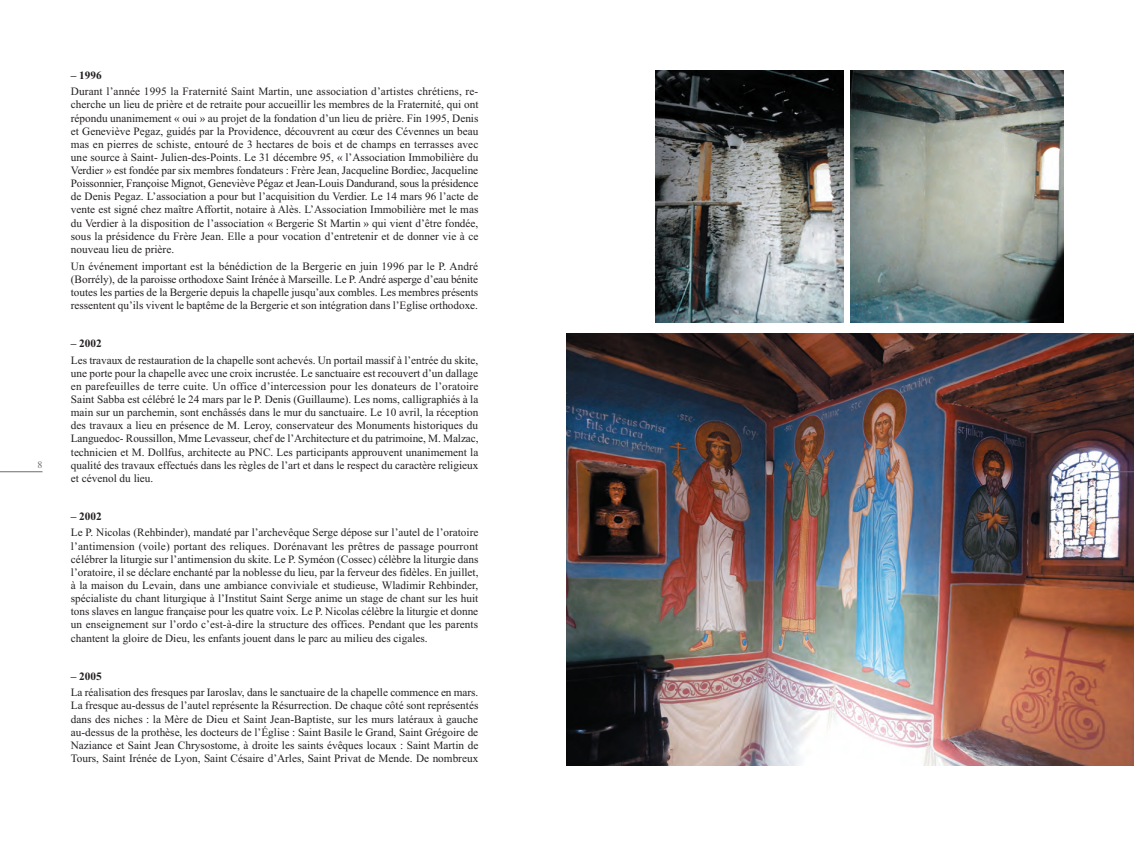
<style>
.page{position:relative;width:1134px;height:851px;background:#fff}
.page>*{position:absolute;margin:0;border:0;box-sizing:border-box;transform-origin:0 0}
.t1{font:11.25px/13.1px "Times New Roman";color:#231f20;text-align:justify}
.t2{font:700 11.25px "Times New Roman";color:#231f20}
.t3{font:10px "Times New Roman";color:#6c6d70}
</style>
<div class="page">
<img style="left:567px;top:333px;width:567px;height:432px">
<hr style="left:1091px;top:471px;width:43px;height:1px;background:#6c6d70">
<hr style="left:0;top:471px;width:43px;height:1px;background:#6c6d70">
<img style="left:656px;top:71px;width:187px;height:251px">
<img style="left:850px;top:71px;width:213px;height:251px">
<p class="t3" style="left:38px;top:458px;width:6px">8</p>
<p class="t2" style="left:71px;top:68px;width:32px">– 1996</p>
<p class="t1" style="left:71px;top:85px;width:409px">Durant l’année 1995 la Fraternité Saint Martin, une association d’artistes chrétiens, re&shy;cherche un lieu de prière et de retraite pour accueillir les membres de la Fraternité, qui ont répondu unanimement « oui » au projet de la fondation d’un lieu de prière. Fin 1995, Denis et Geneviève Pegaz, guidés par la Providence, découvrent au cœur des Cévennes un beau mas en pierres de schiste, entouré de 3 hectares de bois et de champs en terrasses avec une source à Saint- Julien-des-Points. Le 31 décembre 95, « l’Association Immobilière du Verdier » est fondée par six membres fondateurs : Frère Jean, Jacqueline Bordiec, Jacqueline Poissonnier, Françoise Mignot, Geneviève Pégaz et Jean-Louis Dandurand, sous la présidence de Denis Pegaz. L’association a pour but l’acquisition du Verdier. Le 14 mars 96 l’acte de vente est signé chez maître Affortit, notaire à Alès. L’Association Immobilière met le mas du Verdier à la disposition de l’association « Bergerie St Martin » qui vient d’être fondée, sous la présidence du Frère Jean. Elle a pour vocation d’entretenir et de donner vie à ce nouveau lieu de prière.</p>
<p class="t1" style="left:71px;top:259px;width:409px">Un événement important est la bénédiction de la Bergerie en juin 1996 par le P. André (Borrély), de la paroisse orthodoxe Saint Irénée à Marseille. Le P. André asperge d’eau bénite toutes les parties de la Bergerie depuis la chapelle jusqu’aux combles. Les membres présents ressentent qu’ils vivent le baptême de la Bergerie et son intégration dans l’Eglise orthodoxe.</p>
<p class="t2" style="left:71px;top:336px;width:32px">– 2002</p>
<p class="t1" style="left:71px;top:353px;width:409px">Les travaux de restauration de la chapelle sont achevés. Un portail massif à l’entrée du skite, une porte pour la chapelle avec une croix incrustée. Le sanctuaire est recouvert d’un dallage en parefeuilles de terre cuite. Un office d’intercession pour les donateurs de l’oratoire Saint Sabba est célébré le 24 mars par le P. Denis (Guillaume). Les noms, calligraphiés à la main sur un parchemin, sont enchâssés dans le mur du sanctuaire. Le 10 avril, la réception des travaux a lieu en présence de M. Leroy, conservateur des Monuments historiques du Languedoc- roussillon, Mme Levasseur, chef de l’Architecture et du patrimoine, M. Malzac, technicien et M. Dollfus, architecte au PNC. Les participants approuvent unanimement la qualité des travaux effectués dans les règles de l’art et dans le respect du caractère religieux et cévenol du lieu.</p>
<p class="t2" style="left:71px;top:509px;width:32px">– 2002</p>
<p class="t1" style="left:71px;top:526px;width:409px">Le P. Nicolas (rehbinder), mandaté par l’archevêque Serge dépose sur l’autel de l’oratoire l’antimension (voile) portant des reliques. Dorénavant les prêtres de passage pourront célébrer la liturgie sur l’antimension du skite. Le P. Syméon (Cossec) célèbre la liturgie dans l’oratoire, il se déclare enchanté par la noblesse du lieu, par la ferveur des fidèles. En juillet, à la maison du Levain, dans une ambiance conviviale et studieuse, Wladimir rehbinder, spécialiste du chant liturgique à l’Institut Saint Serge anime un stage de chant sur les huit tons slaves en langue française pour les quatre voix. Le P. Nicolas célèbre la liturgie et donne un enseignement sur l’ordo c’est-à-dire la structure des offices. Pendant que les parents chantent la gloire de Dieu, les enfants jouent dans le parc au milieu des cigales.</p>
<p class="t2" style="left:71px;top:669px;width:32px">– 2005</p>
<p class="t1" style="left:71px;top:685px;width:409px">La réalisation des fresques par Iaroslav, dans le sanctuaire de la chapelle commence en mars.<br>La fresque au-dessus de l’autel représente la résurrection. De chaque côté sont représentés dans des niches : la Mère de Dieu et Saint Jean-Baptiste, sur les murs latéraux à gauche au-dessus de la prothèse, les docteurs de l’Église : Saint Basile le Grand, Saint Grégoire de Naziance et Saint Jean Chrysostome, à droite les saints évêques locaux : Saint Martin de Tours, Saint Irénée de Lyon, Saint Césaire d’Arles, Saint Privat de Mende. De nombreux</p>
<p class="t3" style="left:1091px;top:458px;width:6px">9</p>
</div>
